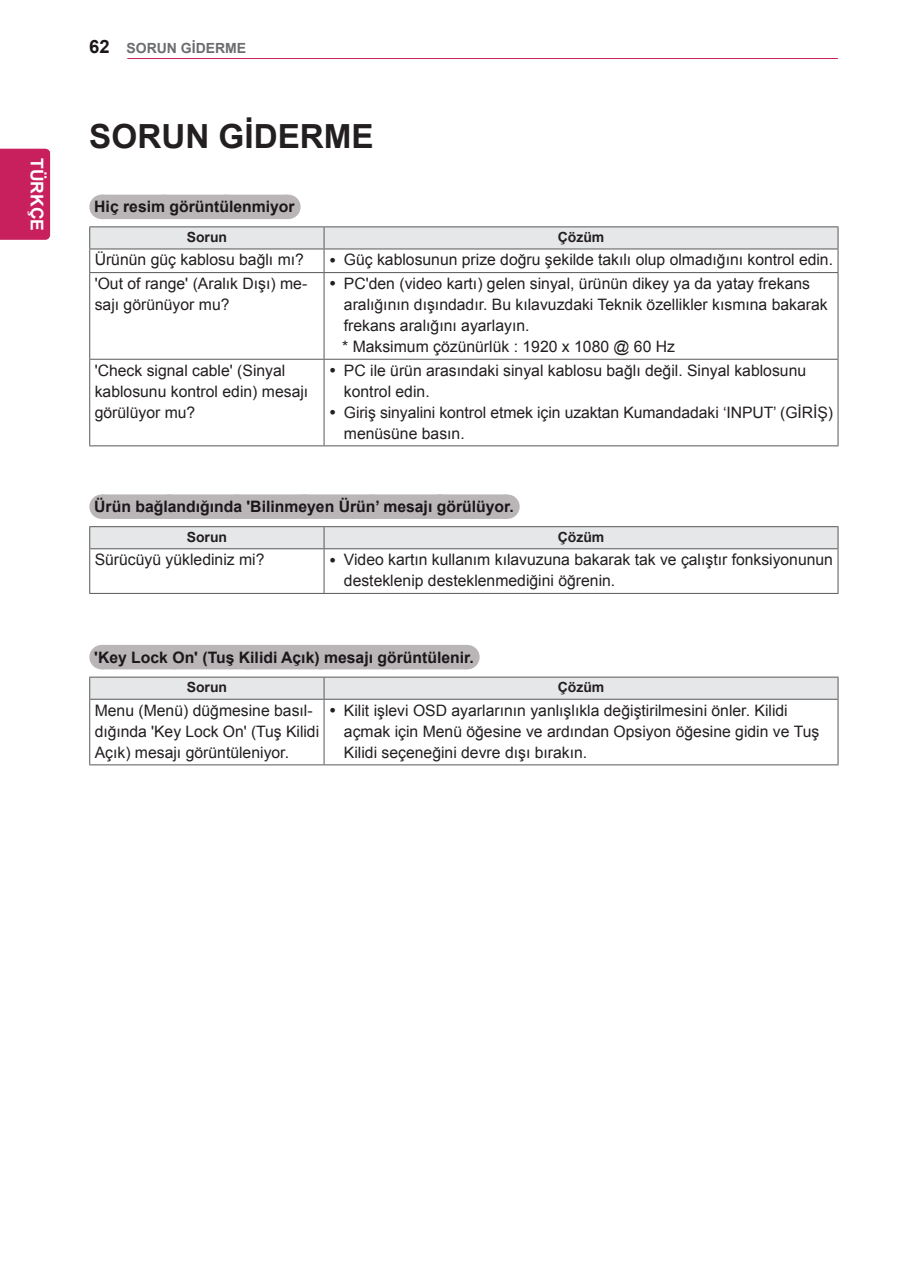
<style>
.page{position:relative;width:903px;height:1275px;background:#fff}
.page>*{position:absolute;margin:0;border:0;box-sizing:border-box;transform-origin:0 0}
.Chapter{font:700 33.25px "Arial";color:#231f20}
.t1{font:700 21px "Arial";color:#fff}
.t2{font:700 18.38px "Arial";color:#1a161a}
.t3{font:700 17.5px "Arial";color:#fff}
.body-bullet-9{font:15.75px/21px "Arial";color:#231f20}
.body-9{font:15.75px/21px "Arial";color:#231f20}
.Title-3{font:700 15.75px "Arial";color:#1a161a}
.Body{font:15.75px "Arial";color:#231f20}
.Body-Bold-Center{font:700 14px "Arial";color:#231f20}
.t4{font:700 14px "Arial";color:#6c6d70}
</style>
<div class="page">
<hr style="left:127px;top:58px;width:711px;height:1px;background:#c8205d">
<div style="left:0;top:149px;width:50px;height:91px;background:#c8205d"></div>
<div style="left:102px;top:195px;width:185px;height:24px;background:#bab6b7"></div>
<svg style="left:287px;top:195px;width:1px;height:24px"></svg>
<div style="left:102px;top:494px;width:404px;height:25px;background:#bab6b7"></div>
<svg style="left:169px;top:494px;width:304px;height:1px"></svg>
<svg style="left:506px;top:494px;width:1px;height:25px"></svg>
<div style="left:102px;top:645px;width:364px;height:24px;background:#bab6b7"></div>
<svg style="left:466px;top:645px;width:1px;height:24px"></svg>
<hr style="left:89px;top:226px;width:235px;height:1px;background:#57585a">
<hr style="left:324px;top:226px;width:514px;height:1px;background:#57585a">
<hr style="left:89px;top:272px;width:235px;height:1px;background:#57585a">
<hr style="left:89px;top:273px;width:1px;height:86px;background:#57585a">
<hr style="left:324px;top:272px;width:514px;height:1px;background:#57585a">
<hr style="left:324px;top:273px;width:1px;height:86px;background:#57585a">
<hr style="left:837px;top:273px;width:1px;height:86px;background:#57585a">
<hr style="left:89px;top:359px;width:235px;height:1px;background:#57585a">
<hr style="left:89px;top:360px;width:1px;height:85px;background:#57585a">
<hr style="left:324px;top:359px;width:514px;height:1px;background:#57585a">
<hr style="left:324px;top:360px;width:1px;height:85px;background:#57585a">
<hr style="left:837px;top:360px;width:1px;height:85px;background:#57585a">
<hr style="left:89px;top:445px;width:235px;height:1px;background:#57585a">
<hr style="left:324px;top:445px;width:514px;height:1px;background:#57585a">
<hr style="left:89px;top:526px;width:235px;height:1px;background:#57585a">
<hr style="left:324px;top:526px;width:514px;height:1px;background:#57585a">
<div style="left:89px;top:527px;width:749px;height:21px;background:#e6e7e9"></div>
<hr style="left:89px;top:549px;width:1px;height:44px;background:#57585a">
<hr style="left:324px;top:549px;width:1px;height:44px;background:#57585a">
<hr style="left:837px;top:549px;width:1px;height:44px;background:#57585a">
<hr style="left:89px;top:548px;width:235px;height:1px;background:#57585a">
<hr style="left:324px;top:548px;width:514px;height:1px;background:#57585a">
<hr style="left:89px;top:593px;width:235px;height:1px;background:#57585a">
<hr style="left:324px;top:593px;width:514px;height:1px;background:#57585a">
<svg style="left:89px;top:677px;width:749px;height:22px;background:#dfe0e2"></svg>
<hr style="left:89px;top:699px;width:235px;height:1px;background:#57585a">
<hr style="left:89px;top:700px;width:1px;height:64px;background:#57585a">
<hr style="left:324px;top:699px;width:514px;height:1px;background:#57585a">
<hr style="left:324px;top:700px;width:1px;height:64px;background:#57585a">
<hr style="left:837px;top:700px;width:1px;height:64px;background:#57585a">
<hr style="left:89px;top:764px;width:235px;height:1px;background:#57585a">
<hr style="left:324px;top:764px;width:514px;height:1px;background:#57585a">
<svg style="left:89px;top:227px;width:749px;height:45px"></svg>
<p class="t3" style="left:49px;top:158px;width:74px;rotate:90deg">TÜRKÇE</p>
<p class="t1" style="left:50px;top:180px;width:29px;rotate:90deg">TR</p>
<p class="t2" style="left:89px;top:35px;width:22px">62</p>
<p class="t4" style="left:126px;top:39px;width:121px">SORUN GİDERME</p>
<p class="Chapter" style="left:89px;top:114px;width:286px">SORUN GİDERME</p>
<p class="Title-3" style="left:94px;top:196px;width:202px">Hiç resim görüntülenmiyor</p>
<p class="Body-Bold-Center" style="left:187px;top:228px;width:42px">Sorun</p>
<p class="Body-Bold-Center" style="left:558px;top:228px;width:48px">Çözüm</p>
<p class="body-9" style="left:95px;top:250px;width:211px">Ürünün güç kablosu bağlı mı?</p>
<p class="body-bullet-9" style="left:344px;top:250px;width:491px">Güç kablosunun prize doğru şekilde takılı olup olmadığını kontrol edin.</p>
<p class="body-9" style="left:95px;top:273px;width:214px">'Out of range' (Aralık Dışı) me&shy;sajı görünüyor mu?</p>
<p class="body-bullet-9" style="left:344px;top:273px;width:485px">PC'den (video kartı) gelen sinyal, ürünün dikey ya da yatay frekans aralığının dışındadır. Bu kılavuzdaki Teknik özellikler kısmına bakarak frekans aralığını ayarlayın.</p>
<p class="Body" style="left:342px;top:336px;width:334px">* Maksimum çözünürlük : 1920 x 1080 @ 60 Hz</p>
<p class="body-9" style="left:95px;top:360px;width:215px">'Check signal cable' (Sinyal kablosunu kontrol edin) mesajı görülüyor mu?</p>
<p class="body-bullet-9" style="left:344px;top:360px;width:464px">PC ile ürün arasındaki sinyal kablosu bağlı değil. Sinyal kablosunu kontrol edin.</p>
<p class="body-bullet-9" style="left:344px;top:402px;width:491px">Giriş sinyalini kontrol etmek için uzaktan Kumandadaki ‘INPUT’ (GİRİŞ) menüsüne basın.</p>
<p class="Title-3" style="left:94px;top:496px;width:421px">Ürün bağlandığında 'Bilinmeyen Ürün’ mesajı görülüyor.</p>
<p class="Body-Bold-Center" style="left:187px;top:528px;width:42px">Sorun</p>
<p class="Body-Bold-Center" style="left:558px;top:528px;width:48px">Çözüm</p>
<p class="body-9" style="left:95px;top:549px;width:171px">Sürücüyü yüklediniz mi?</p>
<p class="body-bullet-9" style="left:344px;top:549px;width:491px">Video kartın kullanım kılavuzuna bakarak tak ve çalıştır fonksiyonunun desteklenip desteklenmediğini öğrenin.</p>
<p class="Title-3" style="left:94px;top:647px;width:381px">'Key Lock On' (Tuş Kilidi Açık) mesajı görüntülenir.</p>
<p class="Body-Bold-Center" style="left:187px;top:678px;width:42px">Sorun</p>
<p class="Body-Bold-Center" style="left:558px;top:678px;width:48px">Çözüm</p>
<p class="body-9" style="left:95px;top:700px;width:226px">Menu (Menü) düğmesine basıl&shy;dığında 'Key Lock On' (Tuş Kilidi<br>Açık) mesajı görüntüleniyor.</p>
<p class="body-bullet-9" style="left:344px;top:700px;width:477px">Kilit işlevi OSD ayarlarının yanlışlıkla değiştirilmesini önler. Kilidi açmak için Menü öğesine ve ardından Opsiyon öğesine gidin ve Tuş<br>Kilidi seçeneğini devre dışı bırakın.</p>
</div>
